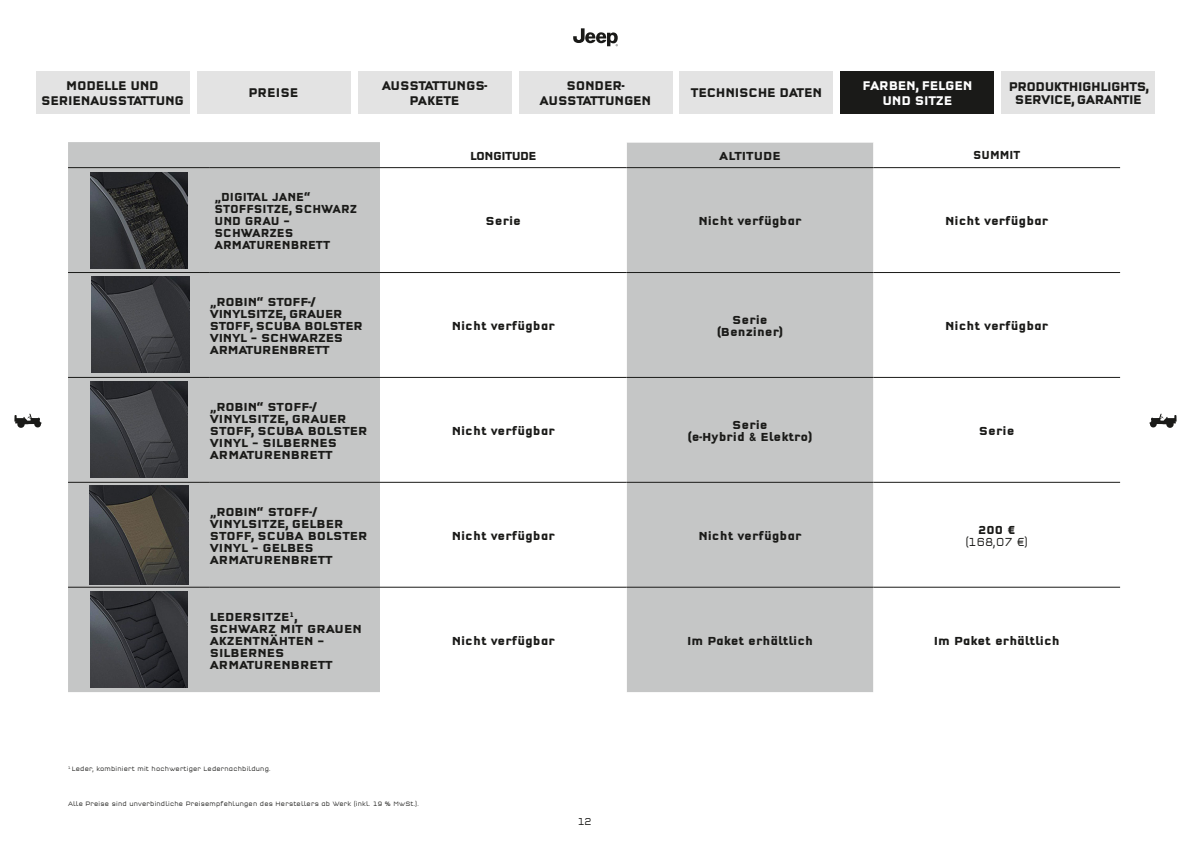
<style>
.page{position:relative;width:1191px;height:842px;background:#fff}
.page>*{position:absolute;margin:0;border:0;box-sizing:border-box;transform-origin:0 0}
.t1{font:700 condensed 13px/15.6px "Q Type Offc";letter-spacing:-.02em;color:#1a1a18;text-align:center;scale:.95 1}
.t2{font:700 condensed 13px/13px "Q Type Offc";letter-spacing:-.04em;color:#1a1a18;text-align:center;scale:.95 1}
.t3{font:700 condensed 13px/15.6px "Q Type Offc";letter-spacing:-.02em;color:#fff;text-align:center;scale:.95 1}
.t4{font:700 condensed 12px/12px "Q Type Offc";color:#1a1a18;text-align:center}
.t5{font:700 condensed 12px/12px "Q Type Offc";color:#1a1a18;scale:.94 1}
.t6{font:700 condensed 12px/12px "Q Type Offc";letter-spacing:-.02em;color:#1a1a18;scale:.94 1}
.t7{font:700 condensed 12px "Q Type Offc";letter-spacing:-.05em;color:#1a1a18;scale:.96 1}
.t8{font:300 condensed 12px "Q Type Offc";color:#1a1a18}
.t9{font:700 condensed 12px "Q Type Offc";color:#1a1a18;scale:.9 1}
.t10{font:300 condensed 10.4px "Q Type Offc";color:#1a1a18}
.t11{font:300 condensed 6.5px "Q Type Offc";letter-spacing:.03em;color:#1a1a18}
.s1{font-family:"DIN Next LT Pro";font-stretch:normal}
</style>
<div class="page">
<svg style="left:573px;top:28px;width:45px;height:18px"></svg>
<svg style="left:1149px;top:414px;width:27px;height:14px"></svg>
<svg style="left:14px;top:414px;width:27px;height:14px"></svg>
<div style="left:68px;top:142px;width:312px;height:550px;background:#c5c6c6"></div>
<svg style="left:380px;top:143px;width:740px;height:549px"></svg>
<hr style="left:380px;top:167px;width:246px;height:1px;background:#1a1a18">
<hr style="left:626px;top:167px;width:247px;height:1px;background:#1a1a18">
<hr style="left:68px;top:167px;width:142px;height:1px;background:#1a1a18">
<hr style="left:210px;top:167px;width:170px;height:1px;background:#1a1a18">
<hr style="left:68px;top:272px;width:142px;height:1px;background:#1a1a18">
<hr style="left:210px;top:272px;width:170px;height:1px;background:#1a1a18">
<hr style="left:68px;top:587px;width:142px;height:1px;background:#1a1a18">
<hr style="left:210px;top:587px;width:170px;height:1px;background:#1a1a18">
<hr style="left:873px;top:167px;width:247px;height:1px;background:#1a1a18">
<hr style="left:380px;top:272px;width:246px;height:1px;background:#1a1a18">
<hr style="left:626px;top:272px;width:247px;height:1px;background:#1a1a18">
<hr style="left:873px;top:272px;width:247px;height:1px;background:#1a1a18">
<hr style="left:380px;top:587px;width:246px;height:1px;background:#1a1a18">
<hr style="left:626px;top:587px;width:247px;height:1px;background:#1a1a18">
<hr style="left:873px;top:587px;width:247px;height:1px;background:#1a1a18">
<hr style="left:68px;top:377px;width:142px;height:1px;background:#1a1a18">
<hr style="left:210px;top:377px;width:170px;height:1px;background:#1a1a18">
<hr style="left:380px;top:377px;width:246px;height:1px;background:#1a1a18">
<hr style="left:626px;top:377px;width:247px;height:1px;background:#1a1a18">
<hr style="left:873px;top:377px;width:247px;height:1px;background:#1a1a18">
<hr style="left:68px;top:482px;width:142px;height:1px;background:#1a1a18">
<hr style="left:210px;top:482px;width:170px;height:1px;background:#1a1a18">
<hr style="left:380px;top:482px;width:246px;height:1px;background:#1a1a18">
<hr style="left:626px;top:482px;width:247px;height:1px;background:#1a1a18">
<hr style="left:873px;top:482px;width:247px;height:1px;background:#1a1a18">
<img style="left:90px;top:172px;width:98px;height:96px">
<img style="left:92px;top:277px;width:97px;height:96px">
<img style="left:90px;top:382px;width:98px;height:96px">
<img style="left:90px;top:485px;width:98px;height:99px">
<img style="left:90px;top:592px;width:98px;height:96px">
<div style="left:36px;top:71px;width:153px;height:42px;background:#e3e3e3"></div>
<div style="left:197px;top:71px;width:153px;height:42px;background:#e3e3e3"></div>
<div style="left:358px;top:71px;width:153px;height:42px;background:#e3e3e3"></div>
<div style="left:519px;top:71px;width:153px;height:42px;background:#e3e3e3"></div>
<div style="left:680px;top:71px;width:153px;height:42px;background:#e3e3e3"></div>
<div style="left:841px;top:71px;width:153px;height:42px;background:#1a1a18"></div>
<div style="left:1001px;top:71px;width:154px;height:42px;background:#e3e3e3"></div>
<p class="t1" style="left:41px;top:77px;width:152px">MODELLE UND<br>SERIENAUSSTATTUNG</p>
<p class="t1" style="left:248px;top:85px;width:54px">PREISE</p>
<p class="t1" style="left:382px;top:77px;width:113px">AUSSTATTUNGS-<br>PAKETE</p>
<p class="t1" style="left:539px;top:77px;width:119px">SONDER-<br>AUSSTATTUNGEN</p>
<p class="t1" style="left:691px;top:85px;width:140px">TECHNISCHE DATEN</p>
<p class="t3" style="left:862px;top:77px;width:117px">FARBEN, FELGEN<br>UND SITZE</p>
<p class="t2" style="left:1008px;top:80px;width:148px">PRODUKTHIGHLIGHTS,<br>SERVICE, GARANTIE</p>
<p class="t5" style="left:214px;top:191px;width:153px">„DIGITAL JANE“<br>STOFFSITZE, SCHWARZ<br>UND GRAU –<br>SCHWARZES<br>ARMATURENBRETT</p>
<p class="t6" style="left:210px;top:296px;width:164px">„ROBIN“ STOFF-/<br>VINYLSITZE, GRAUER<br>STOFF, SCUBA BOLSTER<br>VINYL – SCHWARZES<br>ARMATURENBRETT</p>
<p class="t5" style="left:210px;top:401px;width:169px">„ROBIN“ STOFF-/<br>VINYLSITZE, GRAUER<br>STOFF, SCUBA BOLSTER<br>VINYL – SILBERNES<br>ARMATURENBRETT</p>
<p class="t5" style="left:210px;top:505px;width:169px">„ROBIN“ STOFF-/<br>VINYLSITZE, GELBER<br>STOFF, SCUBA BOLSTER<br>VINYL – GELBES<br>ARMATURENBRETT</p>
<p class="t4" style="left:210px;top:611px;width:153px;text-align:left">LEDERSITZE<sup>1</sup>,<br>SCHWARZ MIT GRAUEN<br>AKZENTNÄHTEN –<br>SILBERNES<br>ARMATURENBRETT</p>
<p class="t7" style="left:470px;top:148px;width:71px">LONGITUDE</p>
<p class="t4" style="left:719px;top:150px;width:63px">ALTITUDE</p>
<p class="t9" style="left:973px;top:148px;width:54px">SUMMIT</p>
<p class="t4" style="left:485px;top:215px;width:37px">Serie</p>
<p class="t4" style="left:698px;top:215px;width:105px">Nicht verfügbar</p>
<p class="t4" style="left:945px;top:215px;width:105px">Nicht verfügbar</p>
<p class="t4" style="left:452px;top:320px;width:105px">Nicht verfügbar</p>
<p class="t4" style="left:717px;top:314px;width:68px">Serie (Benziner)</p>
<p class="t4" style="left:945px;top:320px;width:105px">Nicht verfügbar</p>
<p class="t4" style="left:452px;top:425px;width:105px">Nicht verfügbar</p>
<p class="t4" style="left:688px;top:419px;width:126px">Serie<br>(e-Hybrid <span class="s1">&amp;</span> Elektro)</p>
<p class="t4" style="left:979px;top:425px;width:37px">Serie</p>
<p class="t4" style="left:452px;top:529px;width:105px">Nicht verfügbar</p>
<p class="t4" style="left:698px;top:529px;width:105px">Nicht verfügbar</p>
<p class="t4" style="left:978px;top:523px;width:39px">200 €</p>
<p class="t8" style="left:965px;top:534px;width:64px">(168,07 €)</p>
<p class="t4" style="left:452px;top:635px;width:105px">Nicht verfügbar</p>
<p class="t4" style="left:687px;top:635px;width:127px">Im Paket erhältlich</p>
<p class="t4" style="left:933px;top:635px;width:127px">Im Paket erhältlich</p>
<p class="t11" style="left:68px;top:765px;width:204px"><sup>1</sup> Leder, kombiniert mit hochwertiger Ledernachbildung.</p>
<p class="t11" style="left:68px;top:800px;width:352px">Alle Preise sind unverbindliche Preisempfehlungen des Herstellers ab Werk (inkl. 19 % MwSt.).</p>
<p class="t10" style="left:578px;top:815px;width:15px">12</p>
</div>
